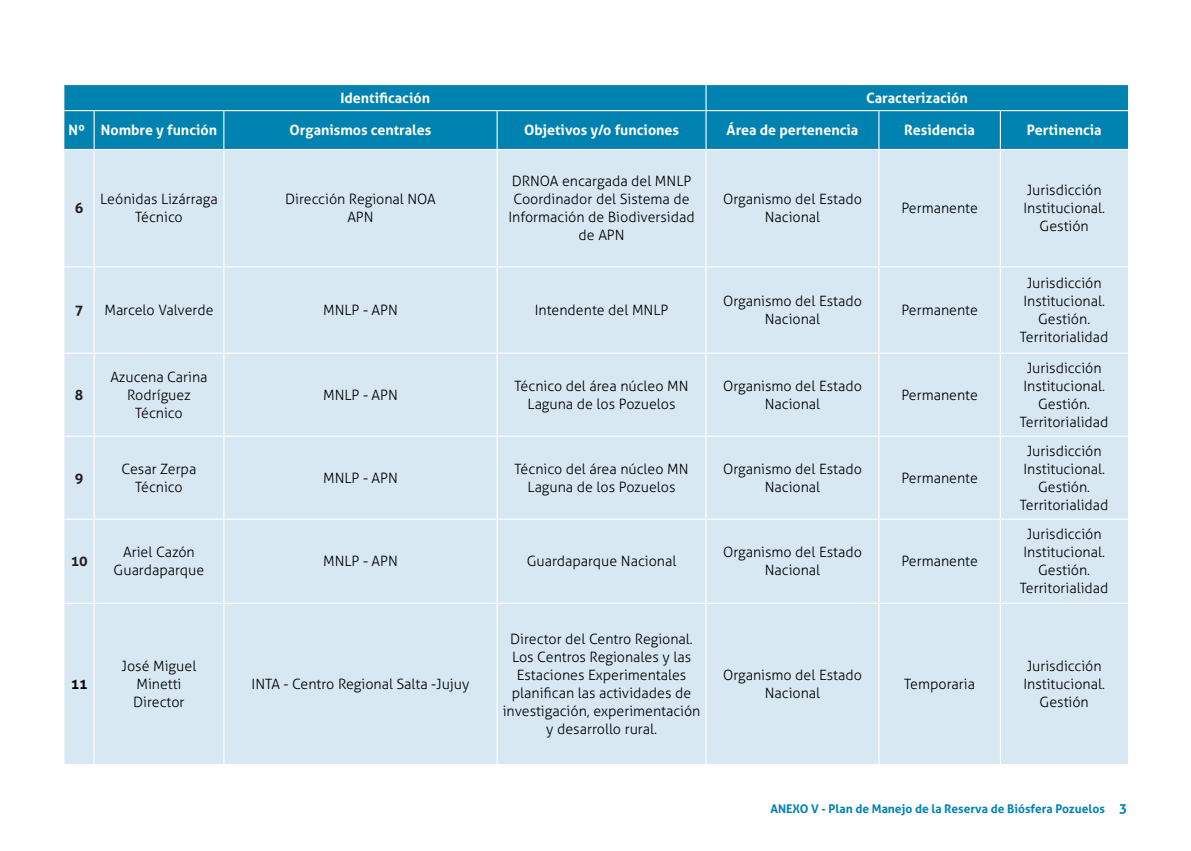
<style>
.page{position:relative;width:1191px;height:851px;background:#fff}
.page>*{position:absolute;margin:0;border:0;box-sizing:border-box;transform-origin:0 0}
.t1{font:300 14.25px/18px "Aller";color:#000001;text-align:center}
.t2{font:700 14.25px "Aller";color:#fff}
.t3{font:700 14.25px "Aller";color:#231f20}
.t4{font:700 14.25px "Aller";color:#000001}
.t5{font:700 12px "Aller";color:#0082b0}
.s1{font-size:13.5px}
</style>
<div class="page">
<div style="left:64px;top:85px;width:1064px;height:64px;background:#0082b0"></div>
<div style="left:64px;top:150px;width:1064px;height:613px;background:#d8e8f2"></div>
<svg style="left:705px;top:85px;width:1px;height:25px"></svg>
<hr style="left:64px;top:110px;width:30px;height:1px;background:#fff">
<hr style="left:94px;top:110px;width:130px;height:1px;background:#fff">
<hr style="left:94px;top:111px;width:1px;height:38px;background:#fff">
<hr style="left:224px;top:110px;width:273px;height:1px;background:#fff">
<hr style="left:223px;top:111px;width:1px;height:38px;background:#fff">
<hr style="left:497px;top:110px;width:209px;height:1px;background:#fff">
<hr style="left:496px;top:111px;width:2px;height:38px;background:#fff">
<hr style="left:706px;top:110px;width:173px;height:1px;background:#fff">
<hr style="left:705px;top:111px;width:1px;height:38px;background:#fff">
<hr style="left:879px;top:110px;width:121px;height:1px;background:#fff">
<hr style="left:878px;top:111px;width:1px;height:38px;background:#fff">
<hr style="left:1000px;top:110px;width:128px;height:1px;background:#fff">
<hr style="left:999px;top:111px;width:2px;height:38px;background:#fff">
<hr style="left:94px;top:150px;width:1px;height:116px;background:#fff">
<hr style="left:223px;top:150px;width:1px;height:116px;background:#fff">
<hr style="left:496px;top:150px;width:2px;height:116px;background:#fff">
<hr style="left:705px;top:150px;width:1px;height:116px;background:#fff">
<hr style="left:878px;top:150px;width:1px;height:116px;background:#fff">
<hr style="left:999px;top:150px;width:2px;height:116px;background:#fff">
<hr style="left:64px;top:266px;width:30px;height:1px;background:#fff">
<hr style="left:94px;top:266px;width:130px;height:1px;background:#fff">
<hr style="left:94px;top:267px;width:1px;height:85px;background:#fff">
<hr style="left:224px;top:266px;width:273px;height:1px;background:#fff">
<hr style="left:223px;top:267px;width:1px;height:85px;background:#fff">
<hr style="left:497px;top:266px;width:209px;height:1px;background:#fff">
<hr style="left:496px;top:267px;width:2px;height:85px;background:#fff">
<hr style="left:706px;top:266px;width:173px;height:1px;background:#fff">
<hr style="left:705px;top:267px;width:1px;height:85px;background:#fff">
<hr style="left:879px;top:266px;width:121px;height:1px;background:#fff">
<hr style="left:878px;top:267px;width:1px;height:85px;background:#fff">
<hr style="left:1000px;top:266px;width:128px;height:1px;background:#fff">
<hr style="left:999px;top:267px;width:2px;height:85px;background:#fff">
<hr style="left:64px;top:352px;width:30px;height:1px;background:#fff">
<hr style="left:94px;top:352px;width:130px;height:1px;background:#fff">
<hr style="left:94px;top:353px;width:1px;height:82px;background:#fff">
<hr style="left:224px;top:352px;width:273px;height:1px;background:#fff">
<hr style="left:223px;top:353px;width:1px;height:82px;background:#fff">
<hr style="left:497px;top:352px;width:209px;height:1px;background:#fff">
<hr style="left:496px;top:353px;width:2px;height:82px;background:#fff">
<hr style="left:706px;top:352px;width:173px;height:1px;background:#fff">
<hr style="left:705px;top:353px;width:1px;height:82px;background:#fff">
<hr style="left:879px;top:352px;width:121px;height:1px;background:#fff">
<hr style="left:878px;top:353px;width:1px;height:82px;background:#fff">
<hr style="left:1000px;top:352px;width:128px;height:1px;background:#fff">
<hr style="left:999px;top:353px;width:2px;height:82px;background:#fff">
<hr style="left:64px;top:435px;width:30px;height:1px;background:#fff">
<hr style="left:94px;top:435px;width:130px;height:1px;background:#fff">
<hr style="left:94px;top:436px;width:1px;height:82px;background:#fff">
<hr style="left:224px;top:435px;width:273px;height:1px;background:#fff">
<hr style="left:223px;top:436px;width:1px;height:82px;background:#fff">
<hr style="left:497px;top:435px;width:209px;height:1px;background:#fff">
<hr style="left:496px;top:436px;width:2px;height:82px;background:#fff">
<hr style="left:706px;top:435px;width:173px;height:1px;background:#fff">
<hr style="left:705px;top:436px;width:1px;height:82px;background:#fff">
<hr style="left:879px;top:435px;width:121px;height:1px;background:#fff">
<hr style="left:878px;top:436px;width:1px;height:82px;background:#fff">
<hr style="left:1000px;top:435px;width:128px;height:1px;background:#fff">
<hr style="left:999px;top:436px;width:2px;height:82px;background:#fff">
<hr style="left:64px;top:518px;width:30px;height:1px;background:#fff">
<hr style="left:94px;top:518px;width:130px;height:1px;background:#fff">
<hr style="left:94px;top:519px;width:1px;height:83px;background:#fff">
<hr style="left:224px;top:518px;width:273px;height:1px;background:#fff">
<hr style="left:223px;top:519px;width:1px;height:83px;background:#fff">
<hr style="left:497px;top:518px;width:209px;height:1px;background:#fff">
<hr style="left:496px;top:519px;width:2px;height:83px;background:#fff">
<hr style="left:706px;top:518px;width:173px;height:1px;background:#fff">
<hr style="left:705px;top:519px;width:1px;height:83px;background:#fff">
<hr style="left:879px;top:518px;width:121px;height:1px;background:#fff">
<hr style="left:878px;top:519px;width:1px;height:83px;background:#fff">
<hr style="left:1000px;top:518px;width:128px;height:1px;background:#fff">
<hr style="left:999px;top:519px;width:2px;height:83px;background:#fff">
<hr style="left:64px;top:602px;width:30px;height:1px;background:#fff">
<hr style="left:94px;top:602px;width:130px;height:1px;background:#fff">
<hr style="left:94px;top:603px;width:1px;height:160px;background:#fff">
<hr style="left:224px;top:602px;width:273px;height:1px;background:#fff">
<hr style="left:223px;top:603px;width:1px;height:160px;background:#fff">
<hr style="left:497px;top:602px;width:209px;height:1px;background:#fff">
<hr style="left:496px;top:603px;width:2px;height:160px;background:#fff">
<hr style="left:706px;top:602px;width:173px;height:1px;background:#fff">
<hr style="left:705px;top:603px;width:1px;height:160px;background:#fff">
<hr style="left:879px;top:602px;width:121px;height:1px;background:#fff">
<hr style="left:878px;top:603px;width:1px;height:160px;background:#fff">
<hr style="left:1000px;top:602px;width:128px;height:1px;background:#fff">
<hr style="left:999px;top:603px;width:2px;height:160px;background:#fff">
<p class="t2" style="left:340px;top:89px;width:91px">Identificación</p>
<p class="t2" style="left:866px;top:89px;width:103px">Caracterización</p>
<p class="t2" style="left:69px;top:121px;width:150px">Nº Nombre y función</p>
<p class="t2" style="left:289px;top:121px;width:143px">Organismos centrales</p>
<p class="t2" style="left:524px;top:121px;width:157px">Objetivos y/o funciones</p>
<p class="t2" style="left:726px;top:121px;width:133px">Área de pertenencia</p>
<p class="t2" style="left:904px;top:121px;width:72px">Residencia</p>
<p class="t2" style="left:1026px;top:121px;width:76px">Pertinencia</p>
<p class="t3" style="left:75px;top:199px;width:10px">6</p>
<p class="t1" style="left:100px;top:190px;width:119px">Leónidas Lizárraga<br>Técnico</p>
<p class="t1" style="left:285px;top:190px;width:152px">Dirección Regional NOA<br>APN</p>
<p class="t1" style="left:508px;top:172px;width:188px">DRNOA encargada del MNLP<br>Coordinador del Sistema de<br>Información de Biodiversidad de APN</p>
<p class="t1" style="left:723px;top:190px;width:140px">Organismo del Estado<br>Nacional</p>
<p class="t1" style="left:901px;top:199px;width:78px">Permanente</p>
<p class="t3" style="left:75px;top:301px;width:10px">7</p>
<p class="t1" style="left:104px;top:301px;width:111px">Marcelo Valverde</p>
<p class="t1" style="left:323px;top:301px;width:76px">MNLP - APN</p>
<p class="t1" style="left:535px;top:301px;width:135px">Intendente del MNLP</p>
<p class="t1" style="left:723px;top:292px;width:140px">Organismo del Estado<br>Nacional</p>
<p class="t1" style="left:901px;top:301px;width:78px">Permanente</p>
<p class="t3" style="left:75px;top:386px;width:10px">8</p>
<p class="t1" style="left:110px;top:367px;width:99px">Azucena Carina<br>Rodríguez<br>Técnico</p>
<p class="t1" style="left:323px;top:385px;width:76px">MNLP - APN</p>
<p class="t1" style="left:514px;top:376px;width:175px">Técnico del área núcleo MN<br>Laguna de los Pozuelos</p>
<p class="t1" style="left:723px;top:376px;width:140px">Organismo del Estado<br>Nacional</p>
<p class="t1" style="left:901px;top:385px;width:78px">Permanente</p>
<p class="t3" style="left:75px;top:469px;width:10px">9</p>
<p class="t1" style="left:122px;top:459px;width:76px">Cesar Zerpa<br>Técnico</p>
<p class="t1" style="left:323px;top:468px;width:76px">MNLP - APN</p>
<p class="t1" style="left:514px;top:459px;width:175px">Técnico del área núcleo MN<br>Laguna de los Pozuelos</p>
<p class="t1" style="left:723px;top:459px;width:140px">Organismo del Estado<br>Nacional</p>
<p class="t1" style="left:901px;top:468px;width:78px">Permanente</p>
<p class="t3" style="left:71px;top:552px;width:19px">10</p>
<p class="t1" style="left:114px;top:543px;width:92px">Ariel Cazón<br>Guardaparque</p>
<p class="t1" style="left:323px;top:552px;width:76px">MNLP - APN</p>
<p class="t1" style="left:527px;top:552px;width:151px">Guardaparque Nacional</p>
<p class="t1" style="left:723px;top:543px;width:140px">Organismo del Estado<br>Nacional</p>
<p class="t1" style="left:901px;top:552px;width:78px">Permanente</p>
<p class="t4" style="left:71px;top:675px;width:19px">11</p>
<p class="t1" style="left:122px;top:656px;width:76px">José Miguel<br>Minetti<br>Director</p>
<p class="t1" style="left:251px;top:674px;width:219px">INTA - Centro Regional Salta -Jujuy</p>
<p class="t1" style="left:503px;top:629px;width:199px">Director del Centro Regional.<br>Los Centros Regionales y las<br>Estaciones Experimentales planifican las actividades de investigación, experimentación y desarrollo rural.</p>
<p class="t1" style="left:723px;top:665px;width:140px">Organismo del Estado<br>Nacional</p>
<p class="t1" style="left:904px;top:674px;width:72px">Temporaria</p>
<p class="t1" style="left:1023px;top:181px;width:83px">Jurisdicción<br>Institucional.<br>Gestión</p>
<p class="t1" style="left:1019px;top:274px;width:90px">Jurisdicción<br>Institucional.<br>Gestión.<br>Territorialidad</p>
<p class="t1" style="left:1019px;top:358px;width:90px">Jurisdicción<br>Institucional.<br>Gestión.<br>Territorialidad</p>
<p class="t1" style="left:1019px;top:441px;width:90px">Jurisdicción<br>Institucional.<br>Gestión.<br>Territorialidad</p>
<p class="t1" style="left:1019px;top:525px;width:90px">Jurisdicción<br>Institucional.<br>Gestión.<br>Territorialidad</p>
<p class="t1" style="left:1023px;top:656px;width:83px">Jurisdicción<br>Institucional.<br>Gestión</p>
<p class="t5" style="left:770px;top:800px;width:358px">ANEXO V - Plan de Manejo de la Reserva de Biósfera Pozuelos <span class="s1">3</span></p>
</div>
